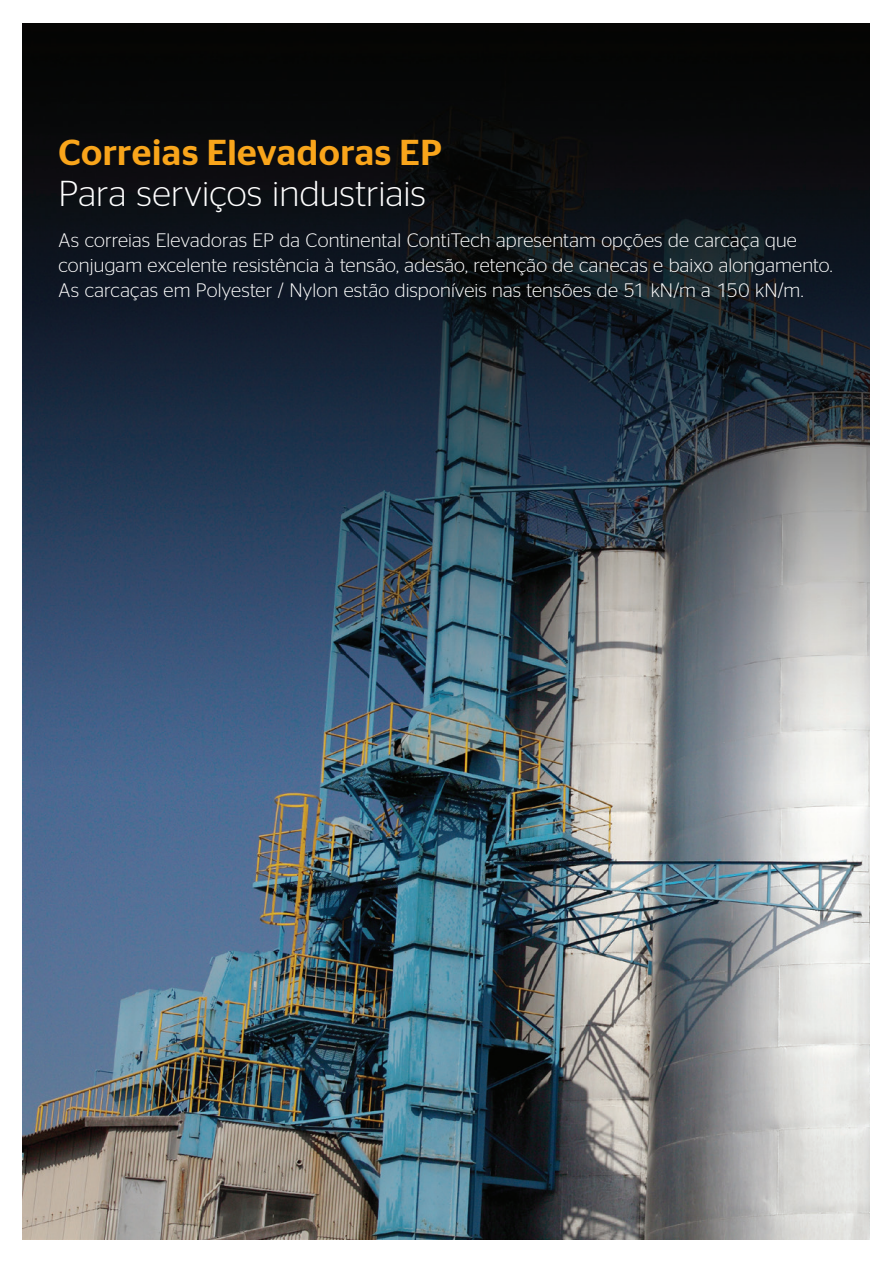
<style>
.page{position:relative;width:893px;height:1263px;background:#fff}
.page>*{position:absolute;margin:0;border:0;box-sizing:border-box;transform-origin:0 0}
.t1{font:300 36px "Continental Stag Sans";letter-spacing:.005em;color:#fff}
.t2{font:500 36px "Continental Stag Sans";letter-spacing:.015em;color:#f9a51b}
.t3{font:300 19.5px/24.8px "Continental Stag Sans";letter-spacing:.01em;color:#fff}
</style>
<div class="page">
<img style="left:22px;top:23px;width:848px;height:1216px">
<h1 class="t2" style="left:58px;top:132px;width:385px">Correias Elevadoras EP</h1>
<h1 class="t1" style="left:58px;top:174px;width:369px">Para serviços industriais</h1>
<p class="t3" style="left:58px;top:228px;width:776px">As correias Elevadoras EP da Continental ContiTech apresentam opções de carcaça que conjugam excelente resistência à tensão, adesão, retenção de canecas e baixo alongamento.<br>As carcaças em Polyester / Nylon estão disponíveis nas tensões de 51 kN/m a 150 kN/m.</p>
</div>
